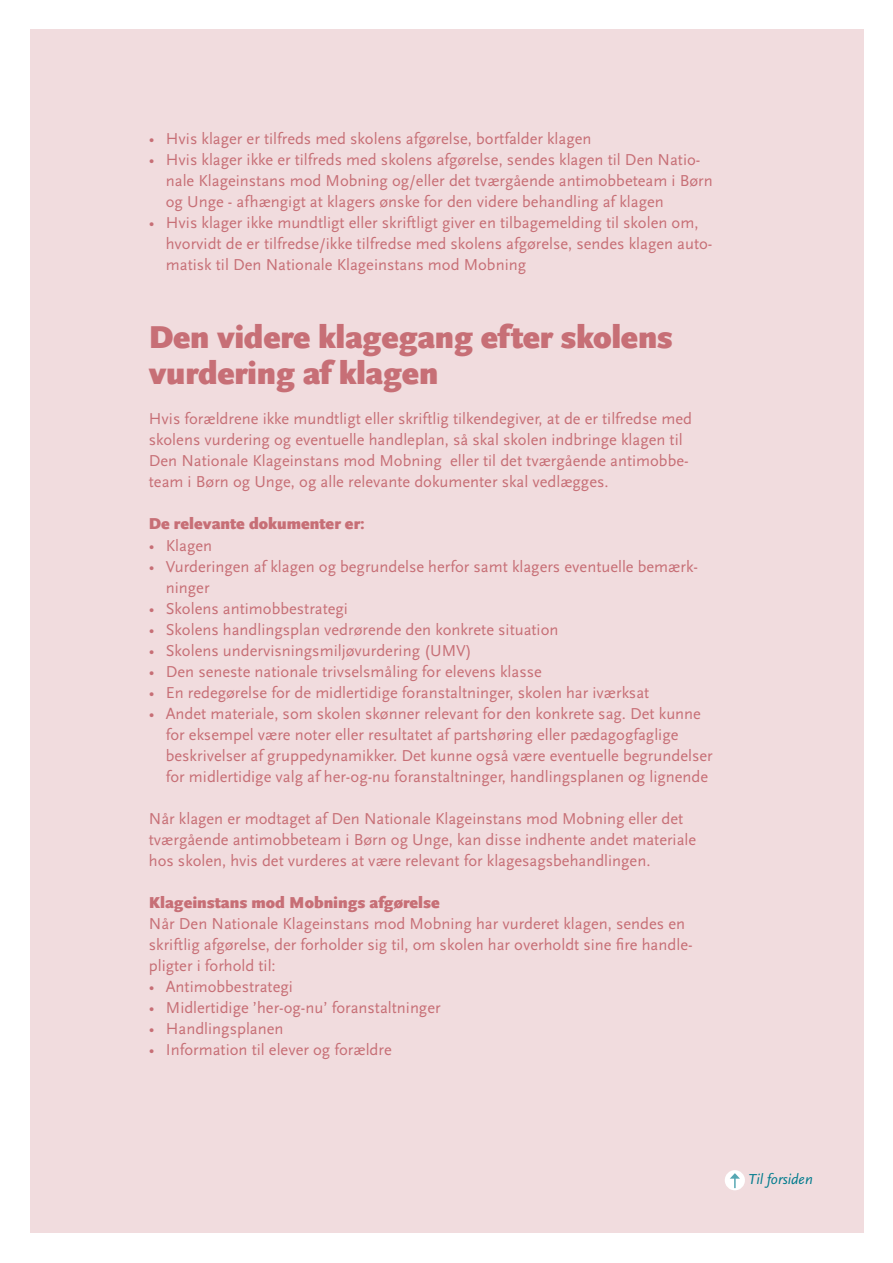
<style>
.page{position:relative;width:893px;height:1263px;background:#fff}
.page>*{position:absolute;margin:0;border:0;box-sizing:border-box;transform-origin:0 0}
.t1{font:900 33px/36px "Scala Sans OT";letter-spacing:-.01em;color:#c76f76}
.t2{font:16.5px/21px "Scala Sans OT";color:#c76f76}
.t3{font:900 16.5px "Scala Sans OT";color:#c76f76}
.t4{font:italic 15px "Scala Sans OT";color:#007b8d}
</style>
<div class="page">
<div style="left:30px;top:30px;width:833px;height:1203px;background:#f1dcde"></div>
<div style="left:725px;top:1170px;width:20px;height:20px;background:#fff;border-radius:50%"></div>
<svg style="left:730px;top:1173px;width:10px;height:15px"></svg>
<p class="t2" style="left:149px;top:128px;width:444px">• Hvis klager er tilfreds med skolens afgørelse, bortfalder klagen</p>
<p class="t2" style="left:166px;top:149px;width:548px;text-indent:-17px">• Hvis klager ikke er tilfreds med skolens afgørelse, sendes klagen til Den Natio&shy;nale Klageinstans mod Mobning og/eller det tværgående antimobbeteam i Børn og Unge - afhængigt at klagers ønske for den videre behandling af klagen</p>
<p class="t2" style="left:166px;top:212px;width:548px;text-indent:-17px">• Hvis klager ikke mundtligt eller skriftligt giver en tilbagemelding til skolen om, hvorvidt de er tilfredse/ikke tilfredse med skolens afgørelse, sendes klagen auto&shy;matisk til Den Nationale Klageinstans mod Mobning</p>
<h1 class="t1" style="left:149px;top:320px;width:525px">Den videre klagegang efter skolens vurdering af klagen</h1>
<p class="t2" style="left:149px;top:409px;width:545px">Hvis forældrene ikke mundtligt eller skriftlig tilkendegiver, at de er tilfredse med skolens vurdering og eventuelle handleplan, så skal skolen indbringe klagen til Den Nationale Klageinstans mod Mobning eller til det tværgående antimobbe&shy;team i Børn og Unge, og alle relevante dokumenter skal vedlægges.</p>
<p class="t3" style="left:149px;top:515px;width:217px">De relevante dokumenter er:</p>
<p class="t2" style="left:149px;top:535px;width:65px">• Klagen</p>
<p class="t2" style="left:166px;top:556px;width:534px;text-indent:-17px">• Vurderingen af klagen og begrundelse herfor samt klagers eventuelle bemærk&shy;ninger</p>
<p class="t2" style="left:149px;top:598px;width:201px">• Skolens antimobbestrategi</p>
<p class="t2" style="left:149px;top:619px;width:411px">• Skolens handlingsplan vedrørende den konkrete situation</p>
<p class="t2" style="left:149px;top:640px;width:324px">• Skolens undervisningsmiljøvurdering (UMV)</p>
<p class="t2" style="left:149px;top:661px;width:395px">• Den seneste nationale trivselsmåling for elevens klasse</p>
<p class="t2" style="left:149px;top:682px;width:502px">• En redegørelse for de midlertidige foranstaltninger, skolen har iværksat</p>
<p class="t2" style="left:166px;top:703px;width:548px;text-indent:-17px">• Andet materiale, som skolen skønner relevant for den konkrete sag. Det kunne for eksempel være noter eller resultatet af partshøring eller pædagogfaglige beskrivelser af gruppedynamikker. Det kunne også være eventuelle begrundelser for midlertidige valg af her-og-nu foranstaltninger, handlingsplanen og lignende</p>
<p class="t2" style="left:149px;top:808px;width:549px">Når klagen er modtaget af Den Nationale Klageinstans mod Mobning eller det tværgående antimobbeteam i Børn og Unge, kan disse indhente andet materiale hos skolen, hvis det vurderes at være relevant for klagesagsbehandlingen.</p>
<p class="t3" style="left:149px;top:893px;width:292px">Klageinstans mod Mobnings afgørelse</p>
<p class="t2" style="left:149px;top:913px;width:545px">Når Den Nationale Klageinstans mod Mobning har vurderet klagen, sendes en skriftlig afgørelse, der forholder sig til, om skolen har overholdt sine fire handle&shy;pligter i forhold til:</p>
<p class="t2" style="left:149px;top:976px;width:146px">• Antimobbestrategi</p>
<p class="t2" style="left:149px;top:997px;width:293px">• Midlertidige ’her-og-nu’ foranstaltninger</p>
<p class="t2" style="left:149px;top:1018px;width:136px">• Handlingsplanen</p>
<p class="t2" style="left:149px;top:1039px;width:244px">• Information til elever og forældre</p>
<p class="t4" style="left:748px;top:1171px;width:66px">Til forsiden</p>
</div>
